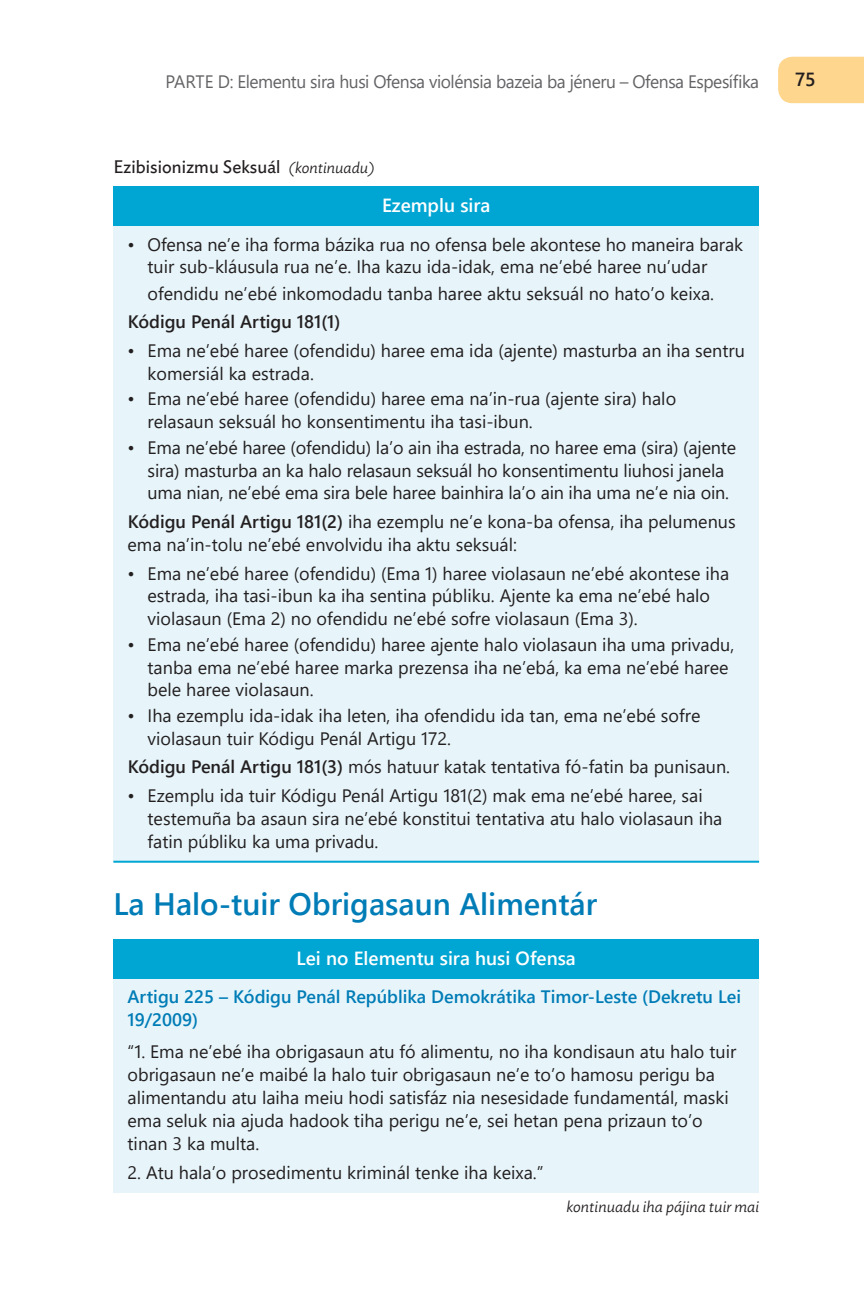
<style>
.page{position:relative;width:864px;height:1296px;background:#fff}
.page>*{position:absolute;margin:0;border:0;box-sizing:border-box;transform-origin:0 0}
.SUB_L1{font:600 31px "Segoe UI";color:#007cb6}
.Table_Row_Header{font:600 19px "Segoe UI";color:#fff}
.t1{font:600 19px "Segoe UI";color:#231f20}
.Table_BODY{font:18px/22.8px "Segoe UI";color:#231f20}
.Table_SUB_L1__no_h{font:18px/23px "Segoe UI";color:#231f20}
.ENG_Table_SUB_L1{font:600 18px/23px "Segoe UI";color:#007cb6}
.t2{font:18px "Segoe UI";letter-spacing:-.025em;color:#636366}
.Table_SUB_L1{font:18px "Segoe UI";color:#231f20}
.continued_from{font:18px "Ideal Sans";letter-spacing:.005em;color:#231f20}
.Table_SUB_L1-2{font:600 18px "Segoe UI";color:#231f20}
.continued_on_next{font:italic 300 16px "Ideal Sans";color:#231f20}
.s1{font-weight:300;font-style:italic;font-size:16px}
.s2{font-weight:600}
</style>
<div class="page">
<div style="left:778px;top:57px;width:86px;height:46px;background:#fed68e"></div>
<div style="left:113px;top:187px;width:646px;height:39px;background:#00a6d3"></div>
<div style="left:113px;top:226px;width:646px;height:636px;background:#e7f5fa"></div>
<hr style="left:113px;top:861px;width:646px;height:2px;background:#00a6d3">
<div style="left:113px;top:940px;width:646px;height:39px;background:#00a6d3"></div>
<div style="left:113px;top:979px;width:646px;height:214px;background:#e7f5fa"></div>
<p class="t2" style="left:165px;top:65px;width:595px">PARTE D: Elementu sira husi Ofensa violénsia bazeia ba jéneru – Ofensa Espesífika</p>
<p class="t1" style="left:795px;top:61px;width:22px">75</p>
<p class="continued_from" style="left:113px;top:153px;width:263px">Ezibisionizmu Seksuál <span class="s1">(kontinuadu)</span></p>
<p class="Table_Row_Header" style="left:382px;top:187px;width:110px">Ezemplu sira</p>
<p class="Table_BODY" style="left:148px;top:231px;width:597px;text-indent:-20px">• Ofensa ne’e iha forma bázika rua no ofensa bele akontese ho maneira barak tuir sub-kláusula rua ne’e. Iha kazu ida-idak, ema ne’ebé haree nu’udar</p>
<p class="Table_BODY" style="left:148px;top:280px;width:568px">ofendidu ne’ebé inkomodadu tanba haree aktu seksuál no hato’o keixa.</p>
<p class="Table_SUB_L1-2" style="left:128px;top:305px;width:214px">Kódigu Penál Artigu 181(1)</p>
<p class="Table_BODY" style="left:148px;top:338px;width:599px;text-indent:-20px">• Ema ne’ebé haree (ofendidu) haree ema ida (ajente) masturba an iha sentru komersiál ka estrada.</p>
<p class="Table_BODY" style="left:148px;top:386px;width:530px;text-indent:-20px">• Ema ne’ebé haree (ofendidu) haree ema na’in-rua (ajente sira) halo relasaun seksuál ho konsentimentu iha tasi-ibun.</p>
<p class="Table_BODY" style="left:148px;top:434px;width:590px;text-indent:-20px">• Ema ne’ebé haree (ofendidu) la’o ain iha estrada, no haree ema (sira) (ajente sira) masturba an ka halo relasaun seksuál ho konsentimentu liuhosi janela uma nian, ne’ebé ema sira bele haree bainhira la’o ain iha uma ne’e nia oin.</p>
<p class="Table_SUB_L1__no_h" style="left:128px;top:509px;width:610px"><span class="s2">Kódigu Penál Artigu 181(2)</span> iha ezemplu ne’e kona-ba ofensa, iha pelumenus ema na’in-tolu ne’ebé envolvidu iha aktu seksuál:</p>
<p class="Table_BODY" style="left:148px;top:560px;width:583px;text-indent:-20px">• Ema ne’ebé haree (ofendidu) (Ema 1) haree violasaun ne’ebé akontese iha estrada, iha tasi-ibun ka iha sentina públiku. Ajente ka ema ne’ebé halo violasaun (Ema 2) no ofendidu ne’ebé sofre violasaun (Ema 3).</p>
<p class="Table_BODY" style="left:148px;top:631px;width:588px;text-indent:-20px">• Ema ne’ebé haree (ofendidu) haree ajente halo violasaun iha uma privadu, tanba ema ne’ebé haree marka prezensa iha ne’ebá, ka ema ne’ebé haree bele haree violasaun.</p>
<p class="Table_BODY" style="left:148px;top:703px;width:554px;text-indent:-20px">• Iha ezemplu ida-idak iha leten, iha ofendidu ida tan, ema ne’ebé sofre violasaun tuir Kódigu Penál Artigu 172.</p>
<p class="Table_SUB_L1" style="left:128px;top:750px;width:604px"><span class="s2">Kódigu Penál Artigu 181(3)</span> mós hatuur katak tentativa fó-fatin ba punisaun.</p>
<p class="Table_BODY" style="left:148px;top:783px;width:576px;text-indent:-20px">• Ezemplu ida tuir Kódigu Penál Artigu 181(2) mak ema ne’ebé haree, sai testemuña ba asaun sira ne’ebé konstitui tentativa atu halo violasaun iha fatin públiku ka uma privadu.</p>
<p class="SUB_L1" style="left:113px;top:874px;width:485px">La Halo-tuir Obrigasaun Alimentár</p>
<p class="Table_Row_Header" style="left:297px;top:940px;width:281px">Lei no Elementu sira husi Ofensa</p>
<p class="ENG_Table_SUB_L1" style="left:128px;top:984px;width:615px">Artigu 225 – Kódigu Penál Repúblika Demokrátika Timor-Leste (Dekretu Lei<br>19/2009)</p>
<p class="Table_BODY" style="left:128px;top:1038px;width:610px">“1. Ema ne’ebé iha obrigasaun atu fó alimentu, no iha kondisaun atu halo tuir obrigasaun ne’e maibé la halo tuir obrigasaun ne’e to’o hamosu perigu ba alimentandu atu laiha meiu hodi satisfáz nia nesesidade fundamentál, maski ema seluk nia ajuda hadook tiha perigu ne’e, sei hetan pena prizaun to’o tinan 3 ka multa.</p>
<p class="Table_BODY" style="left:128px;top:1159px;width:418px">2. Atu hala’o prosedimentu kriminál tenke iha keixa.”</p>
<p class="continued_on_next" style="left:567px;top:1194px;width:194px">kontinuadu iha pájina tuir mai</p>
</div>
